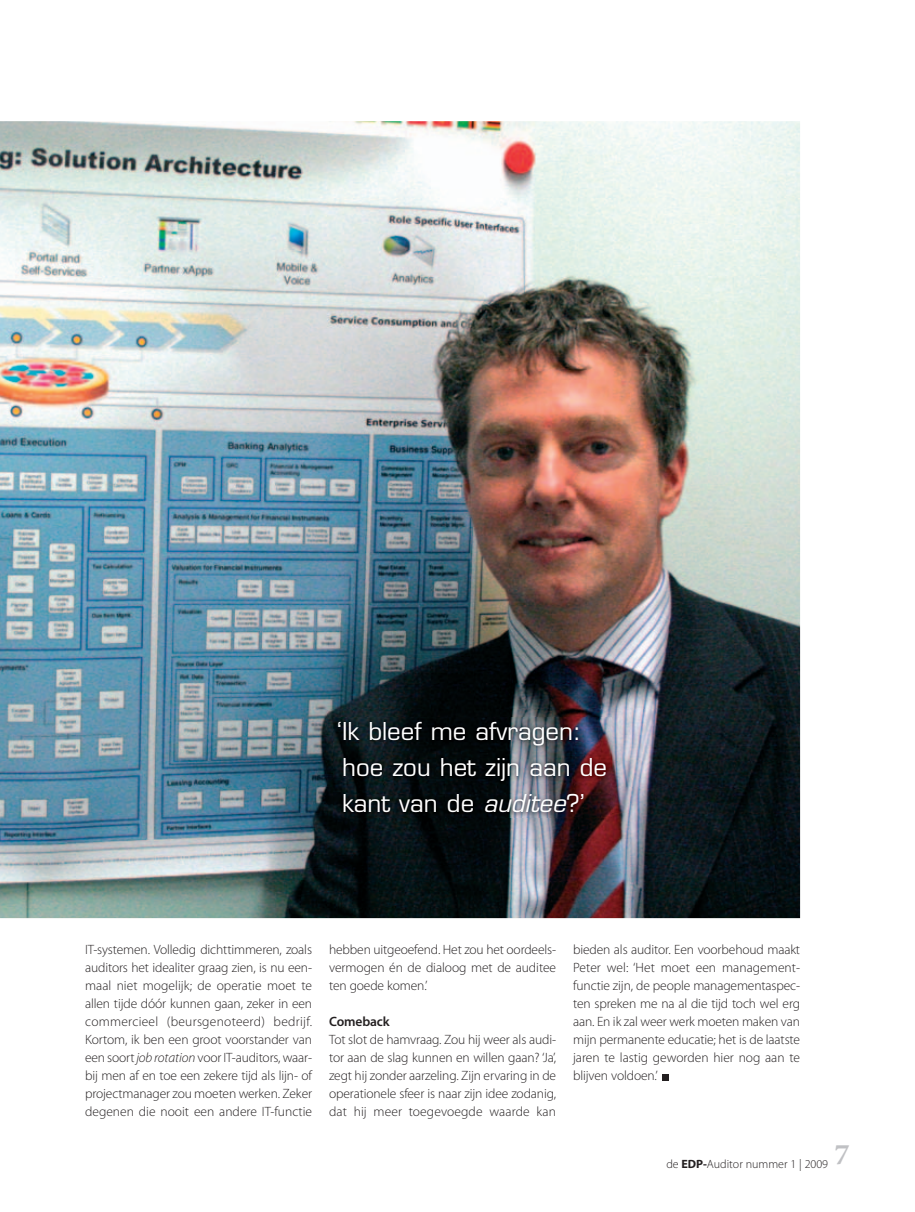
<style>
.page{position:relative;width:915px;height:1212px;background:#fff}
.page>*{position:absolute;margin:0;border:0;box-sizing:border-box;transform-origin:0 0}
.t1{font:700 condensed 30px "Minion Pro";color:#c0c1c4;scale:1.1 1}
.t2{font:24px/36px "Eurostile LT Std";color:#fff}
.t3{font:300 13.5px/18px "Myriad Pro";letter-spacing:-.005em;color:#231f20;text-align:justify}
.t4{font:600 13.5px "Myriad Pro";letter-spacing:-.01em;color:#231f20}
.t5{font:300 12px "Myriad Pro";color:#231f20}
.s1{font-style:italic}
.s2{font-weight:700}
</style>
<div class="page">
<img style="left:0;top:121px;width:799px;height:797px">
<img style="left:333px;top:717px;width:278px;height:101px">
<svg style="left:662px;top:1074px;width:6px;height:6px"></svg>
<h2 class="t2" style="left:337px;top:715px;width:271px">‘ Ik bleef me afvragen: hoe zou het zijn aan de kant van de <span class="s1">auditee</span>?’</h2>
<p class="t3" style="left:85px;top:942px;width:228px">IT-systemen. Volledig dichttimmeren, zoals auditors het idealiter graag zien, is nu een&shy;maal niet mogelijk; de operatie moet te allen tijde dóór kunnen gaan, zeker in een commercieel (beursgenoteerd) bedrijf.<br>Kortom, ik ben een groot voorstander van een soort <span class="s1">job rotation</span> voor IT-auditors, waar&shy;bij men af en toe een zekere tijd als lijn- of projectmanager zou moeten werken. Zeker degenen die nooit een andere IT-functie</p>
<p class="t3" style="left:329px;top:942px;width:228px">hebben uitgeoefend. Het zou het oordeels&shy;vermogen én de dialoog met de auditee ten goede komen.’</p>
<p class="t4" style="left:329px;top:1016px;width:62px">Comeback</p>
<p class="t3" style="left:329px;top:1032px;width:228px">Tot slot de hamvraag. Zou hij weer als audi&shy;tor aan de slag kunnen en willen gaan? ‘Ja’, zegt hij zonder aarzeling. Zijn ervaring in de operationele sfeer is naar zijn idee zodanig, dat hij meer toegevoegde waarde kan</p>
<p class="t3" style="left:573px;top:942px;width:228px">bieden als auditor. Een voorbehoud maakt Peter wel: ‘Het moet een management&shy;functie zijn, de people managementaspec&shy;ten spreken me na al die tijd toch wel erg aan. En ik zal weer werk moeten maken van mijn permanente educatie; het is de laatste jaren te lastig geworden hier nog aan te blijven voldoen.’</p>
<h1 class="t1" style="left:834px;top:1142px;width:15px">7</h1>
<p class="t5" style="left:666px;top:1159px;width:163px">de <span class="s2">EDP-</span>Auditor nummer 1 | 2009</p>
</div>
